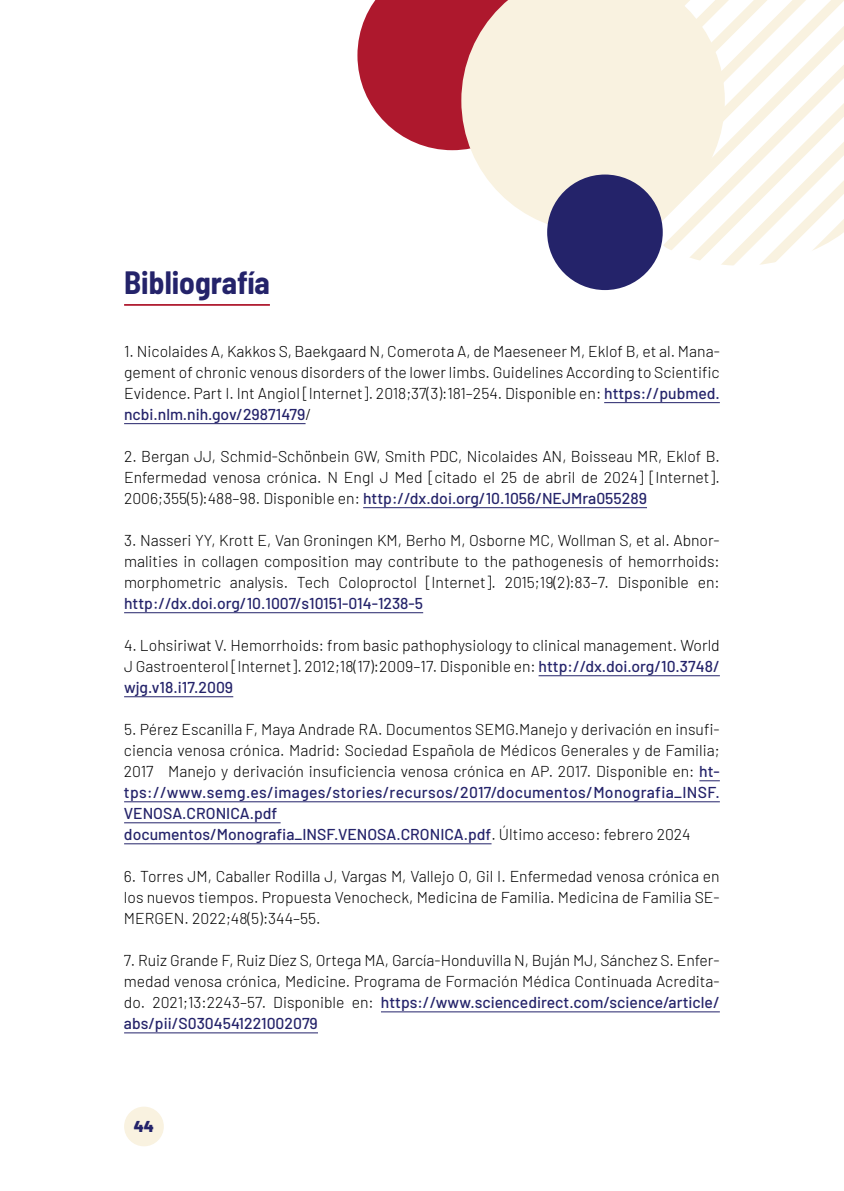
<style>
.page{position:relative;width:844px;height:1191px;background:#fff}
.page>*{position:absolute;margin:0;border:0;box-sizing:border-box;transform-origin:0 0}
.t1{font:700 semi-condensed 31.5px "Barlow";color:#24236a}
.t2{font:300 15.75px/21px "Barlow";color:#000;text-align:justify}
.t3{font:500 15.75px "Barlow";color:#24236a}
.t4{font:900 15.75px "Barlow";color:#24236a}
.s1{font-weight:500;color:#24236a}
</style>
<div class="page">
<div style="left:124px;top:1106px;width:40px;height:40px;background:#f9f2e0;border-radius:50%"></div>
<svg style="left:651px;top:0;width:192px;height:266px"></svg>
<svg style="left:357px;top:0;width:104px;height:150px;background:#b9394b"></svg>
<svg style="left:461px;top:0;width:263px;height:232px;background:#f7ecde"></svg>
<div style="left:547px;top:174px;width:115px;height:116px;background:#24236a;border-radius:50%"></div>
<hr style="left:124px;top:304px;width:146px;height:2px;background:#ae182d">
<hr style="left:604px;top:402px;width:115px;height:1px;background:#24236a">
<hr style="left:124px;top:423px;width:181px;height:1px;background:#24236a">
<hr style="left:363px;top:507px;width:283px;height:1px;background:#24236a">
<hr style="left:124px;top:612px;width:299px;height:1px;background:#24236a">
<hr style="left:538px;top:675px;width:181px;height:1px;background:#24236a">
<hr style="left:124px;top:696px;width:109px;height:1px;background:#24236a">
<svg style="left:699px;top:780px;width:20px;height:1px"></svg>
<hr style="left:124px;top:801px;width:595px;height:1px;background:#24236a">
<hr style="left:124px;top:822px;width:156px;height:1px;background:#24236a">
<hr style="left:124px;top:843px;width:367px;height:1px;background:#24236a">
<hr style="left:381px;top:1011px;width:338px;height:1px;background:#24236a">
<hr style="left:124px;top:1032px;width:194px;height:1px;background:#24236a">
<h1 class="t1" style="left:124px;top:260px;width:147px">Bibliografía</h1>
<p class="t2" style="left:124px;top:340px;width:597px">1. Nicolaides A, Kakkos S, Baekgaard N, Comerota A, de Maeseneer M, Eklof B, et al. Mana&shy;gement of chronic venous disorders of the lower limbs. Guidelines According to Scientific Evidence. Part I. Int Angiol [Internet]. 2018;37(3):181–254. Disponible en: <span class="s1">https://pubmed. ncbi.nlm.nih.gov/29871479</span>/</p>
<p class="t2" style="left:124px;top:445px;width:597px">2. Bergan JJ, Schmid-Schönbein GW, Smith PDC, Nicolaides AN, Boisseau MR, Eklof B.<br>Enfermedad venosa crónica. N Engl J Med [citado el 25 de abril de 2024] [Internet].<br>2006;355(5):488–98. Disponible en: <span class="s1">http://dx.doi.org/10.1056/NEJMra055289</span></p>
<p class="t2" style="left:124px;top:529px;width:597px">3. Nasseri YY, Krott E, Van Groningen KM, Berho M, Osborne MC, Wollman S, et al. Abnor&shy;malities in collagen composition may contribute to the pathogenesis of hemorrhoids: morphometric analysis. Tech Coloproctol [Internet]. 2015;19(2):83–7. Disponible en:</p>
<p class="t3" style="left:124px;top:592px;width:300px">http://dx.doi.org/10.1007/s10151-014-1238-5</p>
<p class="t2" style="left:124px;top:634px;width:597px">4. Lohsiriwat V. Hemorrhoids: from basic pathophysiology to clinical management. World J Gastroenterol [Internet]. 2012;18(17):2009–17. Disponible en: <span class="s1">http://dx.doi.org/10.3748/ wjg.v18.i17.2009</span></p>
<p class="t2" style="left:124px;top:718px;width:597px;text-align:left">5. Pérez Escanilla F, Maya Andrade RA. Documentos SEMG.Manejo y derivación en insufi&shy;ciencia venosa crónica. Madrid: Sociedad Española de Médicos Generales y de Familia; 2017 Manejo y derivación insuficiencia venosa crónica en AP. 2017. Disponible en: <span class="s1">ht&shy;tps://www.semg.es/images/stories/recursos/2017/documentos/Monografia_INSF.<br>VENOSA.CRONICA.pdf<br>documentos/Monografia_INSF.VENOSA.CRONICA.pdf</span>. Último acceso: febrero 2024</p>
<p class="t2" style="left:124px;top:865px;width:597px">6. Torres JM, Caballer Rodilla J, Vargas M, Vallejo O, Gil I. Enfermedad venosa crónica en los nuevos tiempos. Propuesta Venocheck, Medicina de Familia. Medicina de Familia SE-MERGEN. 2022;48(5):344–55.</p>
<p class="t2" style="left:124px;top:949px;width:597px">7. Ruiz Grande F, Ruiz Díez S, Ortega MA, García-Honduvilla N, Buján MJ, Sánchez S. Enfer&shy;medad venosa crónica, Medicine. Programa de Formación Médica Continuada Acredita&shy;do. 2021;13:2243–57. Disponible en: <span class="s1">https://www.sciencedirect.com/science/article/ abs/pii/S0304541221002079</span></p>
<p class="t4" style="left:134px;top:1114px;width:22px">44</p>
</div>
